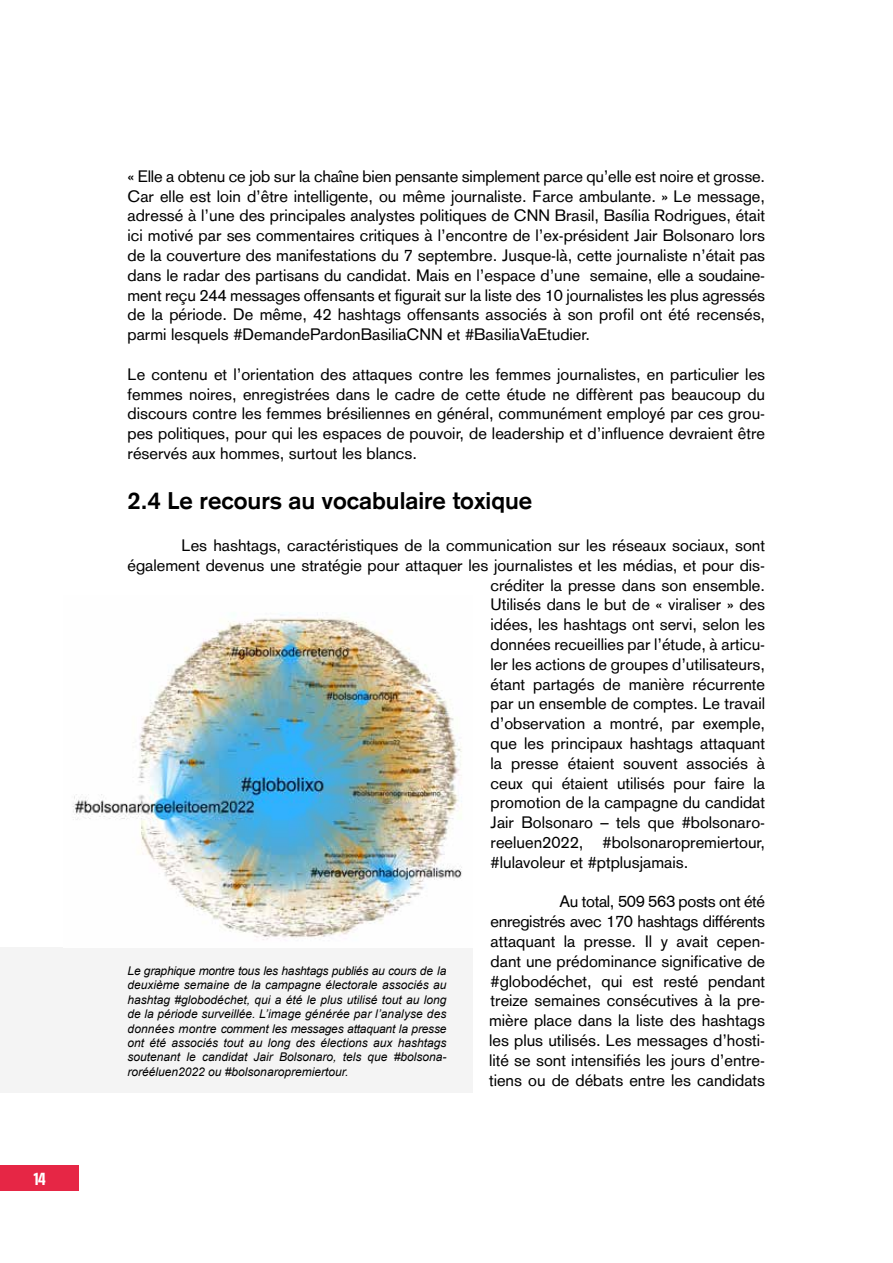
<style>
.page{position:relative;width:893px;height:1263px;background:#fff}
.page>*{position:absolute;margin:0;border:0;box-sizing:border-box;transform-origin:0 0}
.t1{font:700 24px "Akzidenz Grotesk";color:#000}
.t2{font:16.5px/19.8px "Akzidenz Grotesk";color:#000;text-align:justify}
.t3{font:700 semi-condensed 15px "Media Sans";color:#fff}
.t4{font:italic 12px/14.4px "Arial";color:#000;text-align:justify}
</style>
<div class="page">
<div style="left:0;top:1165px;width:79px;height:26px;background:#e62645"></div>
<div style="left:0;top:947px;width:472px;height:146px;background:#f4f4f4"></div>
<img style="left:72px;top:614px;width:390px;height:326px">
<p class="t3" style="left:34px;top:1170px;width:13px">14</p>
<p class="t2" style="left:128px;top:166px;width:639px">« Elle a obtenu ce job sur la chaîne bien pensante simplement parce qu’elle est noire et grosse.<br>Car elle est loin d’être intelligente, ou même journaliste. Farce ambulante. » Le message, adressé à l’une des principales analystes politiques de CNN Brasil, Basília Rodrigues, était ici motivé par ses commentaires critiques à l’encontre de l’ex-président Jair Bolsonaro lors de la couverture des manifestations du 7 septembre. Jusque-là, cette journaliste n’était pas dans le radar des partisans du candidat. Mais en l’espace d’une semaine, elle a soudaine&shy;ment reçu 244 messages offensants et figurait sur la liste des 10 journalistes les plus agressés de la période. De même, 42 hashtags offensants associés à son profil ont été recensés, parmi lesquels #DemandePardonBasiliaCNN et #BasiliaVaEtudier.</p>
<p class="t2" style="left:128px;top:364px;width:639px">Le contenu et l’orientation des attaques contre les femmes journalistes, en particulier les femmes noires, enregistrées dans le cadre de cette étude ne diffèrent pas beaucoup du discours contre les femmes brésiliennes en général, communément employé par ces grou&shy;pes politiques, pour qui les espaces de pouvoir, de leadership et d’influence devraient être réservés aux hommes, surtout les blancs.</p>
<h1 class="t1" style="left:128px;top:487px;width:406px">2.4 Le recours au vocabulaire toxique</h1>
<p class="t2" style="left:182px;top:535px;width:585px">Les hashtags, caractéristiques de la communication sur les réseaux sociaux, sont</p>
<p class="t2" style="left:128px;top:555px;width:639px">également devenus une stratégie pour attaquer les journalistes et les médias, et pour dis-</p>
<p class="t2" style="left:491px;top:575px;width:276px">créditer la presse dans son ensemble.</p>
<p class="t2" style="left:491px;top:595px;width:276px">Utilisés dans le but de « viraliser » des</p>
<p class="t2" style="left:491px;top:614px;width:276px">idées, les hashtags ont servi, selon les</p>
<p class="t2" style="left:491px;top:634px;width:276px">données recueillies par l’étude, à articu-</p>
<p class="t2" style="left:491px;top:654px;width:276px">ler les actions de groupes d’utilisateurs,</p>
<p class="t2" style="left:491px;top:674px;width:276px">étant partagés de manière récurrente</p>
<p class="t2" style="left:491px;top:694px;width:276px">par un ensemble de comptes. Le travail</p>
<p class="t2" style="left:491px;top:713px;width:276px">d’observation a montré, par exemple,</p>
<p class="t2" style="left:491px;top:733px;width:276px">que les principaux hashtags attaquant</p>
<p class="t2" style="left:491px;top:753px;width:276px">la presse étaient souvent associés à</p>
<p class="t2" style="left:491px;top:773px;width:276px">ceux qui étaient utilisés pour faire la</p>
<p class="t2" style="left:491px;top:793px;width:276px">promotion de la campagne du candidat</p>
<p class="t2" style="left:491px;top:812px;width:276px">Jair Bolsonaro – tels que #bolsonaro-</p>
<p class="t2" style="left:491px;top:832px;width:276px">reeluen2022, #bolsonaropremiertour,</p>
<p class="t2" style="left:491px;top:852px;width:199px">#lulavoleur et #ptplusjamais.</p>
<p class="t2" style="left:489px;top:892px;width:278px;text-indent:71px">Au total, 509 563 posts ont été enregistrés avec 170 hashtags différents attaquant la presse. Il y avait cepen&shy;dant une prédominance significative de #globodéchet, qui est resté pendant treize semaines consécutives à la pre&shy;mière place dans la liste des hashtags les plus utilisés. Les messages d’hosti&shy;lité se sont intensifiés les jours d’entre&shy;tiens ou de débats entre les candidats</p>
<p class="t4" style="left:128px;top:964px;width:320px">Le graphique montre tous les hashtags publiés au cours de la deuxième semaine de la campagne électorale associés au hashtag #globodéchet, qui a été le plus utilisé tout au long de la période surveillée. L’image générée par l’analyse des données montre comment les messages attaquant la presse ont été associés tout au long des élections aux hashtags soutenant le candidat Jair Bolsonaro, tels que #bolsona&shy;rorééluen2022 ou #bolsonaropremiertour.</p>
</div>
